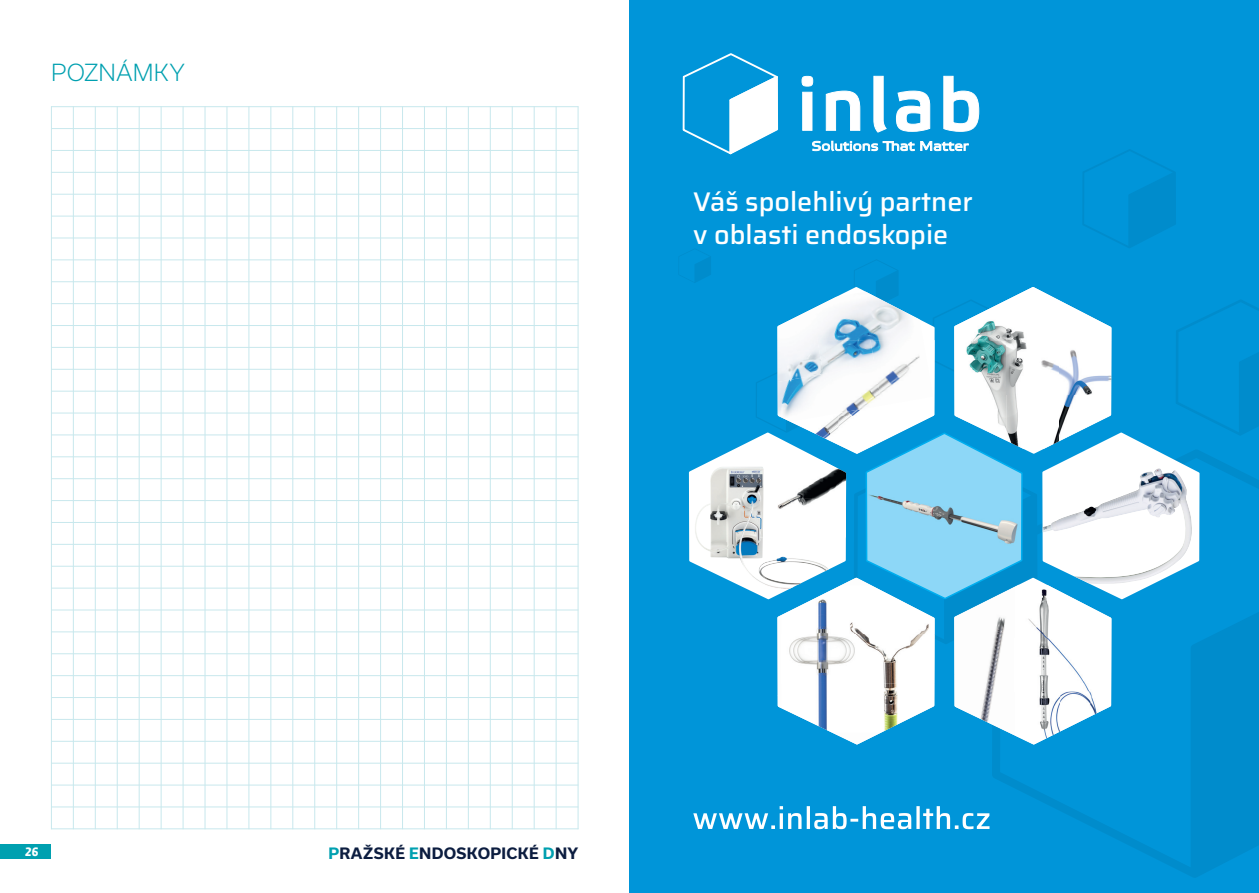
<style>
.page{position:relative;width:1259px;height:893px;background:#fff}
.page>*{position:absolute;margin:0;border:0;box-sizing:border-box;transform-origin:0 0}
.t1{font:500 27px/33px "Saira";color:#fff}
._1_den{font:300 22.5px "Usual";letter-spacing:.015em;color:#00a0b0}
.t2{font:700 15px "Usual";letter-spacing:.025em;color:#0c1d40}
.t3{font:12px "Auto 1 Black Italic LF";color:#fff}
.s1{color:#00a0b0}
</style>
<div class="page">
<div style="left:0;top:844px;width:51px;height:15px;background:#00a0b0"></div>
<hr style="left:51px;top:106px;width:1px;height:723px;background:#c8e8ed">
<hr style="left:227px;top:106px;width:1px;height:723px;background:#c8e8ed">
<hr style="left:402px;top:106px;width:1px;height:723px;background:#c8e8ed">
<hr style="left:139px;top:106px;width:1px;height:723px;background:#c8e8ed">
<hr style="left:314px;top:106px;width:1px;height:723px;background:#c8e8ed">
<hr style="left:490px;top:106px;width:1px;height:723px;background:#c8e8ed">
<hr style="left:95px;top:106px;width:1px;height:723px;background:#c8e8ed">
<hr style="left:270px;top:106px;width:1px;height:723px;background:#c8e8ed">
<hr style="left:446px;top:106px;width:1px;height:723px;background:#c8e8ed">
<hr style="left:183px;top:106px;width:1px;height:723px;background:#c8e8ed">
<hr style="left:358px;top:106px;width:1px;height:723px;background:#c8e8ed">
<hr style="left:534px;top:106px;width:1px;height:723px;background:#c8e8ed">
<hr style="left:73px;top:106px;width:1px;height:723px;background:#c8e8ed">
<hr style="left:51px;top:106px;width:527px;height:1px;background:#c8e8ed">
<hr style="left:51px;top:281px;width:527px;height:1px;background:#c8e8ed">
<hr style="left:51px;top:456px;width:527px;height:1px;background:#c8e8ed">
<hr style="left:51px;top:631px;width:527px;height:1px;background:#c8e8ed">
<hr style="left:51px;top:194px;width:527px;height:1px;background:#c8e8ed">
<hr style="left:51px;top:369px;width:527px;height:1px;background:#c8e8ed">
<hr style="left:51px;top:544px;width:527px;height:1px;background:#c8e8ed">
<hr style="left:51px;top:719px;width:527px;height:1px;background:#c8e8ed">
<hr style="left:51px;top:150px;width:527px;height:1px;background:#c8e8ed">
<hr style="left:51px;top:325px;width:527px;height:1px;background:#c8e8ed">
<hr style="left:51px;top:500px;width:527px;height:1px;background:#c8e8ed">
<hr style="left:51px;top:675px;width:527px;height:1px;background:#c8e8ed">
<hr style="left:51px;top:238px;width:527px;height:1px;background:#c8e8ed">
<hr style="left:51px;top:413px;width:527px;height:1px;background:#c8e8ed">
<hr style="left:51px;top:588px;width:527px;height:1px;background:#c8e8ed">
<hr style="left:51px;top:763px;width:527px;height:1px;background:#c8e8ed">
<hr style="left:51px;top:807px;width:527px;height:1px;background:#c8e8ed">
<hr style="left:51px;top:128px;width:527px;height:1px;background:#c8e8ed">
<hr style="left:51px;top:303px;width:527px;height:1px;background:#c8e8ed">
<hr style="left:51px;top:478px;width:527px;height:1px;background:#c8e8ed">
<hr style="left:51px;top:653px;width:527px;height:1px;background:#c8e8ed">
<hr style="left:51px;top:216px;width:527px;height:1px;background:#c8e8ed">
<hr style="left:51px;top:391px;width:527px;height:1px;background:#c8e8ed">
<hr style="left:51px;top:566px;width:527px;height:1px;background:#c8e8ed">
<hr style="left:51px;top:741px;width:527px;height:1px;background:#c8e8ed">
<hr style="left:51px;top:172px;width:527px;height:1px;background:#c8e8ed">
<hr style="left:51px;top:347px;width:527px;height:1px;background:#c8e8ed">
<hr style="left:51px;top:522px;width:527px;height:1px;background:#c8e8ed">
<hr style="left:51px;top:697px;width:527px;height:1px;background:#c8e8ed">
<hr style="left:51px;top:259px;width:527px;height:1px;background:#c8e8ed">
<hr style="left:51px;top:435px;width:527px;height:1px;background:#c8e8ed">
<hr style="left:51px;top:610px;width:527px;height:1px;background:#c8e8ed">
<hr style="left:51px;top:785px;width:527px;height:1px;background:#c8e8ed">
<hr style="left:51px;top:828px;width:527px;height:1px;background:#c8e8ed">
<hr style="left:248px;top:106px;width:1px;height:723px;background:#c8e8ed">
<hr style="left:424px;top:106px;width:1px;height:723px;background:#c8e8ed">
<hr style="left:161px;top:106px;width:1px;height:723px;background:#c8e8ed">
<hr style="left:336px;top:106px;width:1px;height:723px;background:#c8e8ed">
<hr style="left:512px;top:106px;width:1px;height:723px;background:#c8e8ed">
<hr style="left:117px;top:106px;width:1px;height:723px;background:#c8e8ed">
<hr style="left:292px;top:106px;width:1px;height:723px;background:#c8e8ed">
<hr style="left:468px;top:106px;width:1px;height:723px;background:#c8e8ed">
<hr style="left:205px;top:106px;width:1px;height:723px;background:#c8e8ed">
<hr style="left:380px;top:106px;width:1px;height:723px;background:#c8e8ed">
<hr style="left:556px;top:106px;width:1px;height:723px;background:#c8e8ed">
<hr style="left:578px;top:106px;width:1px;height:723px;background:#c8e8ed">
<div style="left:629px;top:0;width:630px;height:893px;background:#0095d9"></div>
<svg style="left:992px;top:744px;width:267px;height:134px"></svg>
<svg style="left:693px;top:806px;width:296px;height:23px"></svg>
<svg style="left:682px;top:53px;width:577px;height:691px"></svg>
<img style="left:781px;top:589px;width:51px;height:144px">
<img style="left:832px;top:585px;width:51px;height:148px">
<img style="left:883px;top:592px;width:51px;height:139px">
<p class="_1_den" style="left:51px;top:59px;width:135px">POZNÁMKY</p>
<p class="t1" style="left:693px;top:184px;width:281px">Váš spolehlivý partner v oblasti endoskopie</p>
<p class="t3" style="left:25px;top:844px;width:15px">26</p>
<p class="t2" style="left:328px;top:845px;width:252px"><span class="s1">P</span>RAŽSKÉ <span class="s1">E</span>NDOSKOPICKÉ <span class="s1">D</span>NY</p>
</div>
